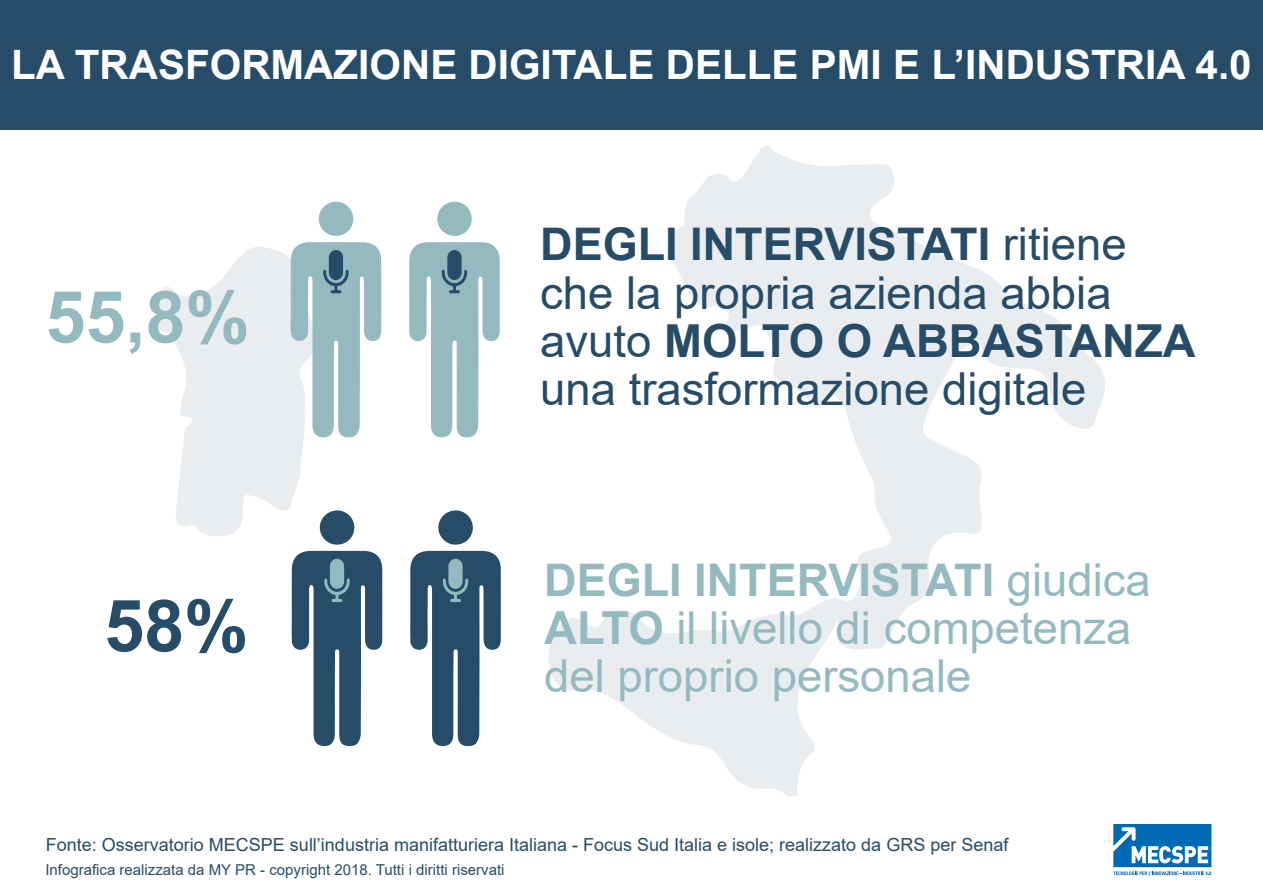
<style>
.page{position:relative;width:1263px;height:893px;background:#fff}
.page>*{position:absolute;margin:0;border:0;box-sizing:border-box;transform-origin:0 0}
.t1{font:700 72px "Arial";color:#94bac0}
.t2{font:700 72px "Arial";color:#274c67}
.t3{font:45.45px/48px "Arial";color:#274c67}
.t4{font:45.45px/48px "Arial";color:#94bac0}
.t5{font:700 45px "Arial";color:#274c67}
.t6{font:700 45px "Arial";color:#94bac0}
.t7{font:700 40.5px "Arial";color:#fff}
.t8{font:18px "Arial";color:#274c67}
.t9{font:15px "Arial";color:#274c67}
.s1{font-weight:400;font-size:45.45px}
.s2{font-weight:700}
</style>
<div class="page">
<svg style="left:548px;top:145px;width:557px;height:651px"></svg>
<svg style="left:158px;top:247px;width:146px;height:289px;fill:#e9edf0"></svg>
<div style="left:0;top:0;width:1263px;height:129px;background:#274c67"></div>
<svg style="left:1113px;top:824px;width:98px;height:51px"></svg>
<div style="left:319px;top:202px;width:34px;height:34px;background:#94bac0;border-radius:50%"></div>
<svg style="left:291px;top:242px;width:90px;height:196px"></svg>
<div style="left:437px;top:202px;width:35px;height:34px;background:#94bac0;border-radius:50%"></div>
<svg style="left:409px;top:242px;width:91px;height:196px"></svg>
<div style="left:320px;top:510px;width:34px;height:35px;background:#274c67;border-radius:50%"></div>
<svg style="left:292px;top:551px;width:90px;height:195px"></svg>
<div style="left:438px;top:510px;width:35px;height:35px;background:#274c67;border-radius:50%"></div>
<svg style="left:410px;top:551px;width:91px;height:195px"></svg>
<h3 class="t7" style="left:11px;top:36px;width:1242px">LA TRASFORMAZIONE DIGITALE DELLE PMI E L’INDUSTRIA 4.0</h3>
<h1 class="t1" style="left:45px;top:266px;width:206px">55,8%</h1>
<h1 class="t2" style="left:104px;top:575px;width:146px">58%</h1>
<h3 class="t5" style="left:540px;top:213px;width:588px">DEGLI INTERVISTATI <span class="s1">ritiene</span></h3>
<h2 class="t3" style="left:540px;top:268px;width:657px">che la propria azienda abbia avuto <span class="s2">MOLTO O ABBASTANZA </span>una trasformazione digitale</h2>
<h3 class="t6" style="left:544px;top:549px;width:608px">DEGLI INTERVISTATI <span class="s1">giudica</span></h3>
<h2 class="t4" style="left:544px;top:604px;width:589px"><span class="s2">ALTO</span> il livello di competenza del proprio personale</h2>
<p class="t8" style="left:46px;top:832px;width:964px">Fonte: Osservatorio MECSPE sull’industria manifatturiera Italiana - Focus Sud Italia e isole; realizzato da GRS per Senaf</p>
<p class="t9" style="left:45px;top:859px;width:461px">Infografica realizzata da MY PR - copyright 2018. Tutti i diritti riservati</p>
</div>
